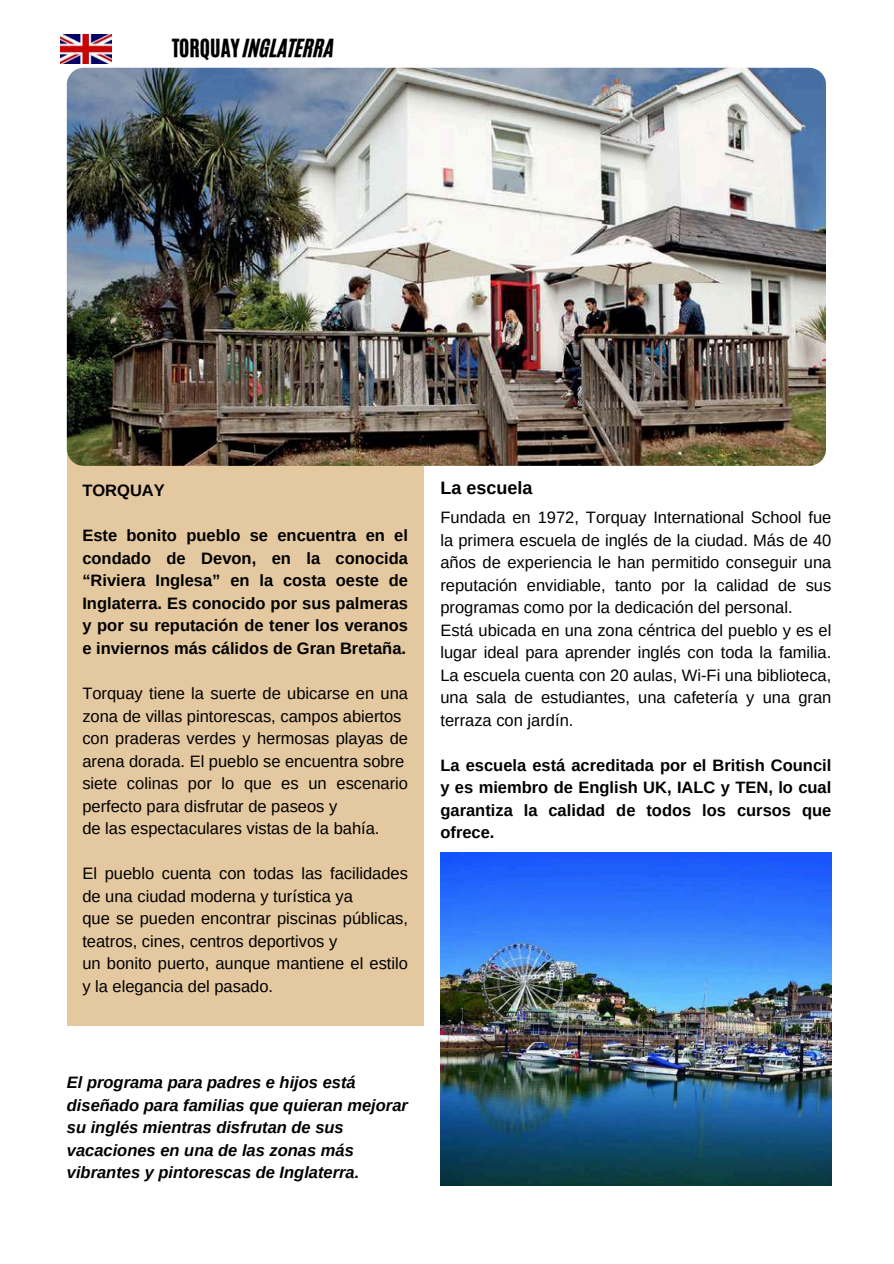
<style>
.page{position:relative;width:894px;height:1264px;background:#fff}
.page>*{position:absolute;margin:0;border:0;box-sizing:border-box;transform-origin:0 0}
.t1{font:21px "CA Generated";color:#000}
.t2{font:700 18px "Arimo";color:#000}
.t3{font:16.5px/22.5px "Arimo";color:#000}
.t4{font:700 16.5px/22.5px "Arimo";color:#000;text-align:justify}
.t5{font:italic 700 16.5px/22.5px "Arimo";color:#000}
</style>
<div class="page">
<img style="left:60px;top:34px;width:51px;height:30px">
<div style="left:67px;top:454px;width:356px;height:571px;background:#e4c89f"></div>
<img style="left:67px;top:68px;width:758px;height:398px;border-radius:17px">
<img style="left:440px;top:852px;width:390px;height:333px">
<p class="t1" style="left:172px;top:33px;width:164px">TORQUAY INGLATERRA</p>
<p class="t4" style="left:82px;top:479px;width:84px">TORQUAY</p>
<p class="t4" style="left:82px;top:524px;width:327px">Este bonito pueblo se encuentra en el condado de Devon, en la conocida “Riviera Inglesa” en la costa oeste de Inglaterra. Es conocido por sus palmeras y por su reputación de tener los veranos e inviernos más cálidos de Gran Bretaña.</p>
<p class="t3" style="left:82px;top:682px;width:327px">Torquay tiene la suerte de ubicarse en una zona de villas pintorescas, campos abiertos con praderas verdes y hermosas playas de arena dorada. El pueblo se encuentra sobre siete colinas por lo que es un escenario perfecto para disfrutar de paseos y<br>de las espectaculares vistas de la bahía.</p>
<p class="t3" style="left:82px;top:862px;width:327px">El pueblo cuenta con todas las facilidades de una ciudad moderna y turística ya<br>que se pueden encontrar piscinas públicas, teatros, cines, centros deportivos y<br>un bonito puerto, aunque mantiene el estilo y la elegancia del pasado.</p>
<p class="t2" style="left:440px;top:478px;width:94px">La escuela</p>
<p class="t3" style="left:440px;top:506px;width:392px">Fundada en 1972, Torquay International School fue la primera escuela de inglés de la ciudad. Más de 40 años de experiencia le han permitido conseguir una reputación envidiable, tanto por la calidad de sus programas como por la dedicación del personal.<br>Está ubicada en una zona céntrica del pueblo y es el lugar ideal para aprender inglés con toda la familia.<br>La escuela cuenta con 20 aulas, Wi-Fi una biblioteca, una sala de estudiantes, una cafetería y una gran terraza con jardín.</p>
<p class="t4" style="left:440px;top:753px;width:392px">La escuela está acreditada por el British Council y es miembro de English UK, IALC y TEN, lo cual garantiza la calidad de todos los cursos que ofrece.</p>
<p class="t5" style="left:67px;top:1071px;width:342px">El programa para padres e hijos está diseñado para familias que quieran mejorar su inglés mientras disfrutan de sus vacaciones en una de las zonas más vibrantes y pintorescas de Inglaterra.</p>
</div>
